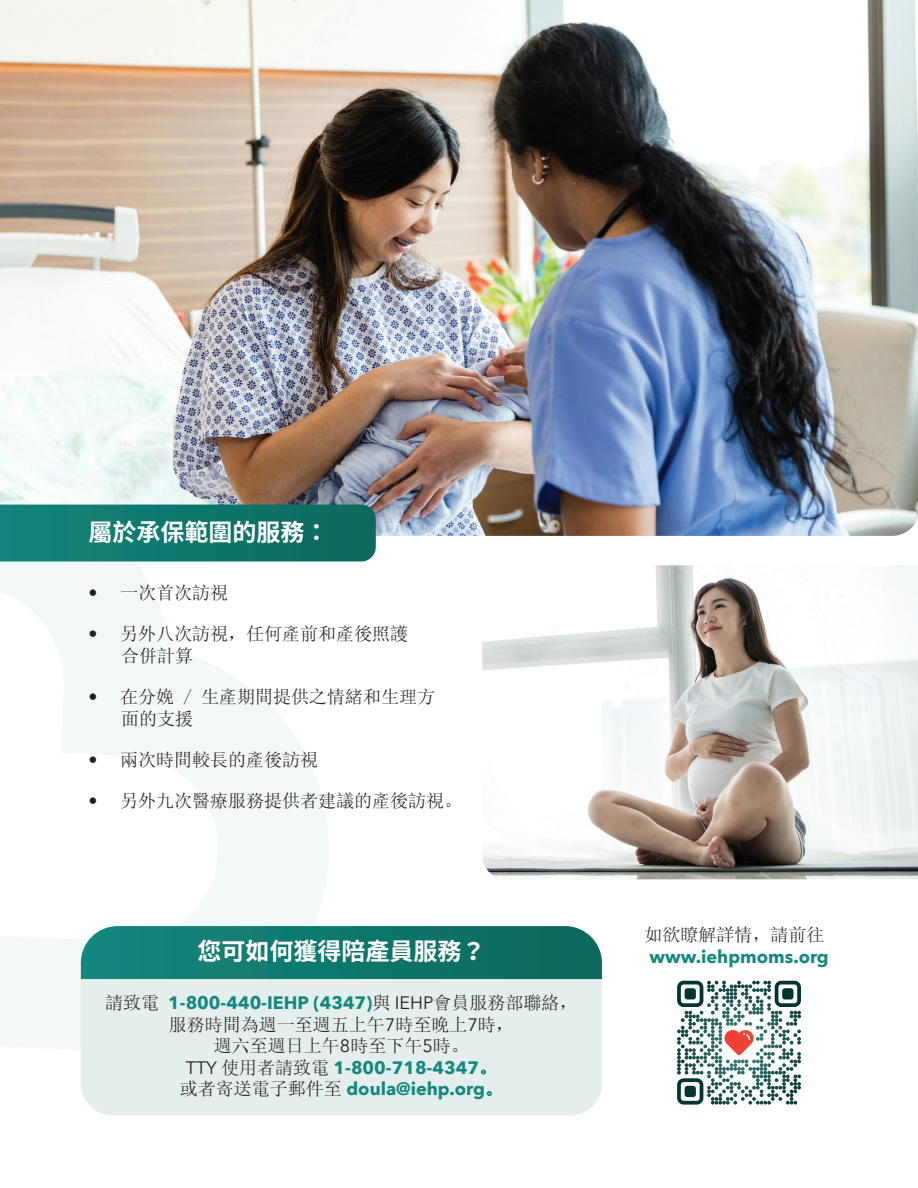
<style>
.page{position:relative;width:918px;height:1188px;background:#fff}
.page>*{position:absolute;margin:0;border:0;box-sizing:border-box;transform-origin:0 0}
.t1{font:700 24px "Noto Sans CJ Ktc";color:#fff}
.t2{font:18px/21.6px "Sim Sun";color:#231f20}
.t3{font:700 18px/21.6px "Avenir Next";color:#14887e;text-align:center}
.s1{font-family:"Avenir Next"}
.s2{font-family:"Sim Sun";font-weight:400;color:#231f20}
.s3{font-weight:400;color:#231f20}
.s4{font-family:"Sim Sun";font-weight:400}
</style>
<div class="page">
<svg style="left:0;top:562px;width:329px;height:488px"></svg>
<img style="left:482px;top:565px;width:436px;height:314px">
<img style="left:0;top:0;width:918px;height:536px">
<div style="left:81px;top:979px;width:521px;height:136px;background:#e4efed"></div>
<svg style="left:81px;top:926px;width:521px;height:53px;background:#147a70"></svg>
<svg style="left:481px;top:1069px;width:5px;height:6px"></svg>
<svg style="left:487px;top:1091px;width:5px;height:5px"></svg>
<svg style="left:677px;top:981px;width:124px;height:124px"></svg>
<svg style="left:0;top:505px;width:376px;height:57px;background:#12786e"></svg>
<h1 class="t1" style="left:89px;top:519px;width:242px">屬於承保範圍的服務：</h1>
<p class="t2" style="left:89px;top:582px;width:141px"><span class="s1">•</span> 一次首次訪視</p>
<p class="t2" style="left:121px;top:623px;width:288px;text-indent:-33px"><span class="s1">•</span> 另外八次訪視，任何產前和產後照護合併計算</p>
<p class="t2" style="left:121px;top:686px;width:315px;text-indent:-33px"><span class="s1">•</span> 在分娩 / 生產期間提供之情緒和生理方面的支援</p>
<p class="t2" style="left:89px;top:749px;width:231px"><span class="s1">•</span> 兩次時間較長的產後訪視</p>
<p class="t2" style="left:89px;top:790px;width:375px"><span class="s1">•</span> 另外九次醫療服務提供者建議的產後訪視。</p>
<h1 class="t1" style="left:197px;top:938px;width:289px">您可如何獲得陪產員服務？</h1>
<p class="t3" style="left:105px;top:992px;width:474px"><span class="s2">請致電</span> 1-800-440-IEHP (4347)<span class="s2">與</span> <span class="s3">IEHP</span><span class="s2">會員服務部聯絡，</span></p>
<p class="t2" style="left:169px;top:1013px;width:346px;text-align:center">服務時間為週一至週五上午<span class="s1">7</span>時至晚上<span class="s1">7</span>時，週六至週日上午<span class="s1">8</span>時至下午<span class="s1">5</span>時。</p>
<p class="t3" style="left:180px;top:1056px;width:324px"><span class="s3">TTY</span> <span class="s2">使用者請致電</span> 1-800-718-4347<span class="s4">。</span><span class="s2">或者寄送電子郵件至</span> doula@iehp.org<span class="s4">。</span></p>
<p class="t2" style="left:645px;top:924px;width:181px">如欲瞭解詳情，請前往</p>
<p class="t3" style="left:649px;top:945px;width:181px">www.iehpmoms.org</p>
</div>
